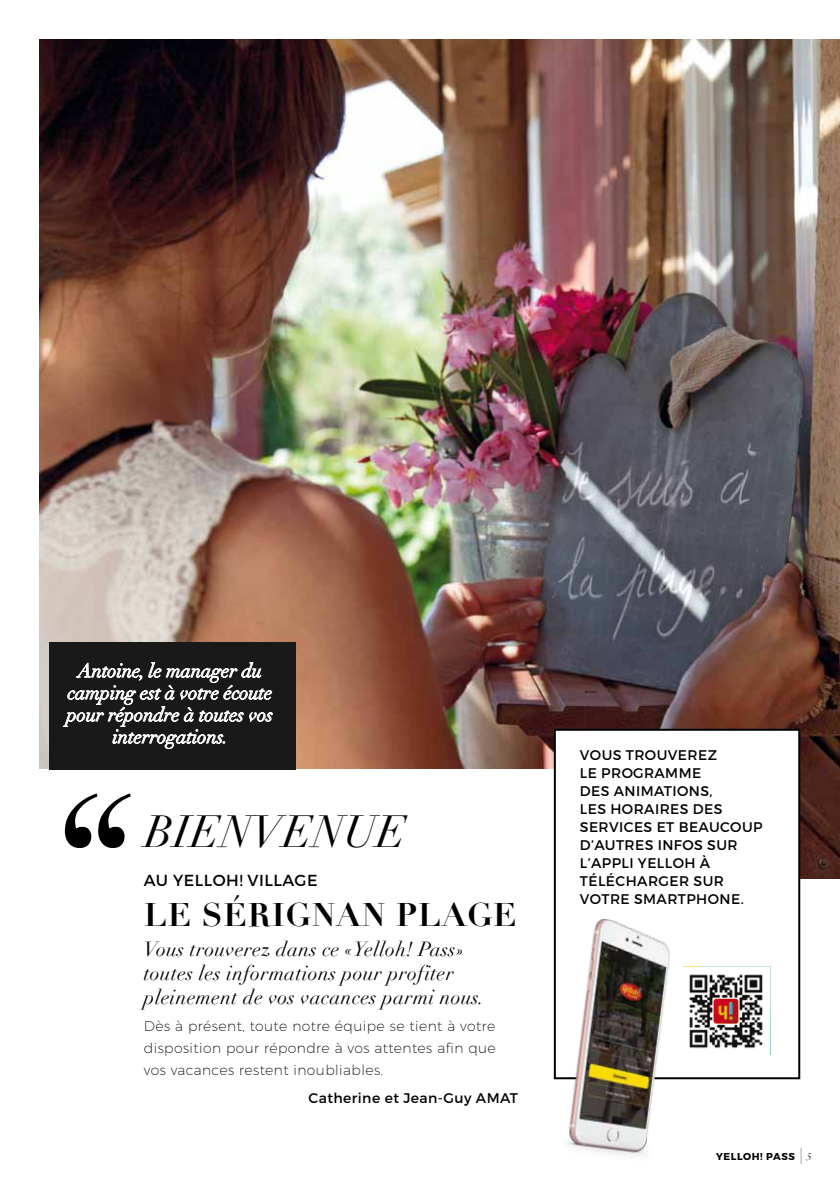
<style>
.page{position:relative;width:840px;height:1191px;background:#fff}
.page>*{position:absolute;margin:0;border:0;box-sizing:border-box;transform-origin:0 0}
.t1{font:italic 44px "Didot";color:#000}
.t2{font:700 32px "Didot";letter-spacing:.03em;color:#000}
.t3{font:italic 20px/24px "Didot";letter-spacing:.02em;color:#000}
.t4{font:italic 19px/22px "Didot";color:#fff;text-align:center}
.t5{font:16px "Montserrat";letter-spacing:.03em;color:#000}
.t6{font:14px/18px "Montserrat";letter-spacing:.03em;color:#000}
.t7{font:200 14px/22px "Montserrat";letter-spacing:.03em;color:#000;text-align:justify}
.t8{font:700 10px "Montserrat";letter-spacing:.06em;color:#000}
.s1{font-family:"Didot";font-weight:400;font-style:italic;font-size:16px}
.s2{font-family:"Didot";font-weight:400;font-style:italic}
</style>
<div class="page">
<img style="left:40px;top:40px;width:799px;height:838px">
<div style="left:40px;top:769px;width:759px;height:375px;background:#fff"></div>
<div style="left:49px;top:642px;width:246px;height:127px;background:#191919"></div>
<div style="left:554px;top:730px;width:244px;height:348px;background:#fff"></div>
<div style="left:553px;top:729px;width:246px;height:350px;border:2px solid #000"></div>
<img style="left:553px;top:914px;width:154px;height:241px">
<img style="left:682px;top:967px;width:81px;height:87px">
<svg style="left:65px;top:793px;width:66px;height:55px"></svg>
<svg style="left:62px;top:662px;width:211px;height:88px"></svg>
<h3 class="t4" style="left:67px;top:659px;width:208px">Antoine, le manager du camping est à votre écoute pour répondre à toutes vos interrogations.</h3>
<h1 class="t1" style="left:145px;top:804px;width:263px">BIENVENUE</h1>
<p class="t5" style="left:144px;top:870px;width:52px">AU YELLOH</p>
<p class="t5" style="left:239px;top:870px;width:36px">! VILLA</p>
<p class="t5" style="left:294px;top:870px;width:22px">GE</p>
<h2 class="t2" style="left:144px;top:894px;width:374px">LE SÉRIGNAN PLAGE</h2>
<h3 class="t3" style="left:144px;top:937px;width:341px">Vous trouverez dans ce «Yelloh! Pass» toutes les informations pour profiter pleinement de vos vacances parmi nous.</h3>
<p class="t7" style="left:144px;top:1015px;width:353px">Dès à présent, toute notre équipe se tient à votre disposition pour répondre à vos attentes afin que vos vacances restent inoubliables.</p>
<p class="t6" style="left:308px;top:1089px;width:211px">CATHERINE ET JEAN-GUY AMAT</p>
<p class="t6" style="left:579px;top:745px;width:57px">VOUSTRO</p>
<p class="t6" style="left:656px;top:745px;width:32px">UVERE</p>
<p class="t6" style="left:707px;top:745px;width:11px">Z</p>
<p class="t6" style="left:579px;top:763px;width:33px">LE PRO</p>
<p class="t6" style="left:579px;top:763px;width:121px;text-indent:53px">GRAMME<br>DES AN IMATIONS</p>
<p class="t6" style="left:709px;top:781px;width:4px">,</p>
<p class="t6" style="left:579px;top:799px;width:10px">LES</p>
<p class="t6" style="left:610px;top:799px;width:12px">HORA</p>
<p class="t6" style="left:654px;top:799px;width:15px">IRES</p>
<p class="t6" style="left:692px;top:799px;width:21px">DES</p>
<p class="t6" style="left:579px;top:817px;width:11px">SER</p>
<p class="t6" style="left:608px;top:817px;width:25px">VICES</p>
<p class="t6" style="left:656px;top:817px;width:33px">ET BEA</p>
<p class="t6" style="left:708px;top:817px;width:53px">UCOUP</p>
<p class="t6" style="left:579px;top:835px;width:47px">D’AUTRES</p>
<p class="t6" style="left:657px;top:835px;width:16px">INFOS</p>
<p class="t6" style="left:706px;top:835px;width:27px">SUR</p>
<p class="t6" style="left:579px;top:853px;width:22px">L’APPL</p>
<p class="t6" style="left:629px;top:853px;width:29px">I YELLOH</p>
<p class="t6" style="left:699px;top:853px;width:12px">À</p>
<p class="t6" style="left:579px;top:871px;width:47px">TÉLÉCHAR</p>
<p class="t6" style="left:658px;top:871px;width:62px">GER SUR</p>
<p class="t6" style="left:579px;top:889px;width:21px">VOTRE</p>
<p class="t6" style="left:633px;top:889px;width:34px">SMARTPHONE</p>
<p class="t6" style="left:740px;top:889px;width:5px">.</p>
<p class="t8" style="left:715px;top:1149px;width:97px">YELLOH! PASS <span class="s1">|</span> <span class="s2">5</span></p>
</div>
